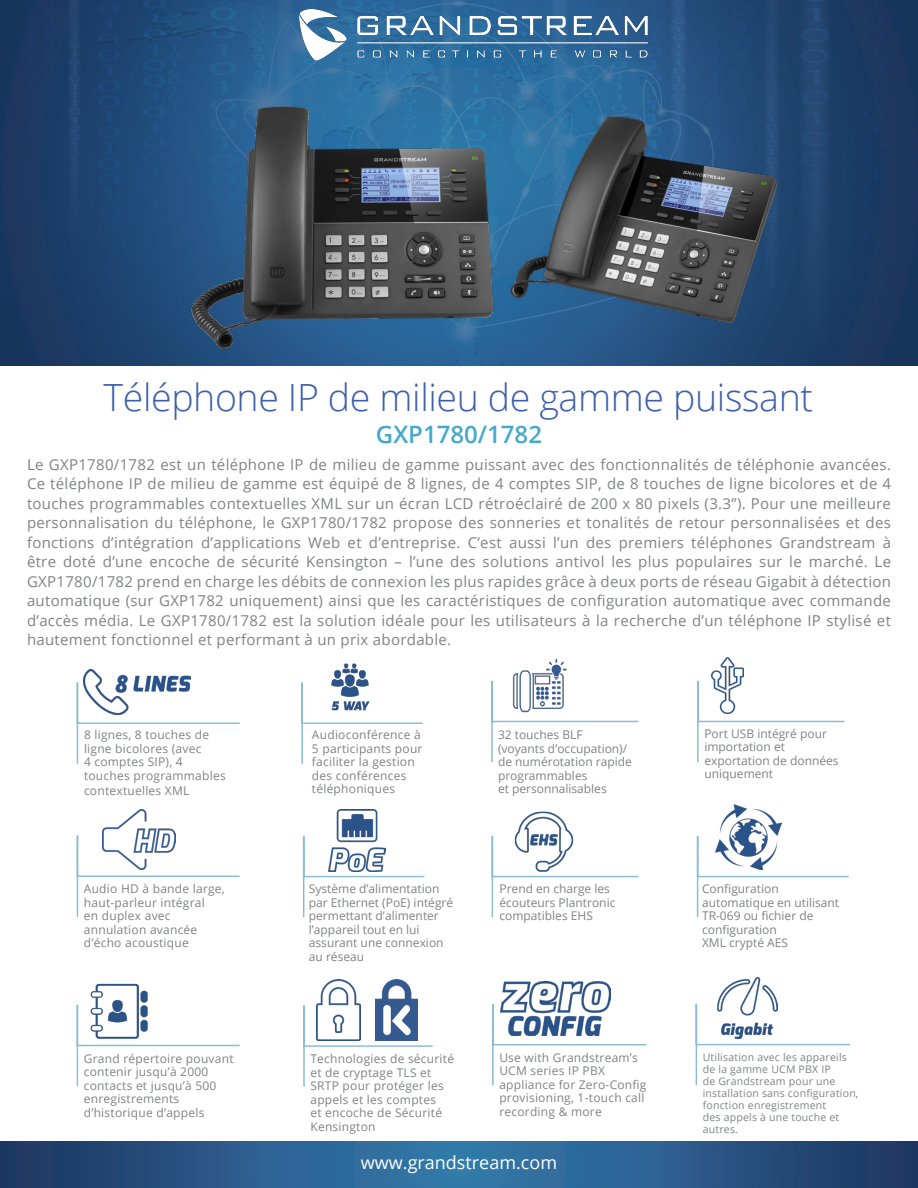
<style>
.page{position:relative;width:918px;height:1188px;background:#fff}
.page>*{position:absolute;margin:0;border:0;box-sizing:border-box;transform-origin:0 0}
.t1{font:300 37.5px "Open Sans";letter-spacing:-.01em;color:#3e60ac}
.t2{font:600 24px "Open Sans";color:#46a8ca}
.t3{font:18px "Open Sans";color:#fff}
.t4{font:15px/19.5px "Open Sans";letter-spacing:.02em;color:#808285;text-align:justify}
.t5{font:12px/13.5px "Open Sans";letter-spacing:.02em;color:#808285}
.t6{font:12px/13.5px "Open Sans";color:#808285}
.t7{font:10.5px/12px "Open Sans";letter-spacing:.02em;color:#808285}
</style>
<div class="page">
<img style="left:0;top:0;width:918px;height:365px">
<img style="left:177px;top:92px;width:373px;height:265px">
<img style="left:291px;top:10px;width:362px;height:53px">
<img style="left:102px;top:809px;width:73px;height:25px">
<img style="left:332px;top:663px;width:36px;height:18px">
<img style="left:512px;top:658px;width:55px;height:21px">
<img style="left:719px;top:805px;width:62px;height:29px">
<img style="left:83px;top:670px;width:108px;height:11px">
<img style="left:712px;top:658px;width:31px;height:21px">
<img style="left:336px;top:809px;width:42px;height:25px">
<img style="left:516px;top:811px;width:56px;height:23px">
<svg style="left:0;top:1142px;width:918px;height:46px;background:#295988"></svg>
<svg style="left:76px;top:681px;width:164px;height:83px"></svg>
<svg style="left:301px;top:681px;width:122px;height:83px"></svg>
<svg style="left:491px;top:679px;width:148px;height:84px"></svg>
<svg style="left:697px;top:679px;width:148px;height:84px"></svg>
<svg style="left:76px;top:834px;width:164px;height:83px"></svg>
<svg style="left:302px;top:834px;width:123px;height:84px"></svg>
<svg style="left:491px;top:834px;width:148px;height:84px"></svg>
<svg style="left:696px;top:834px;width:153px;height:84px"></svg>
<img style="left:481px;top:101px;width:308px;height:227px">
<img style="left:90px;top:983px;width:58px;height:20px">
<svg style="left:76px;top:1003px;width:164px;height:84px"></svg>
<img style="left:501px;top:981px;width:110px;height:22px">
<svg style="left:492px;top:1003px;width:155px;height:83px"></svg>
<img style="left:317px;top:979px;width:43px;height:25px">
<svg style="left:303px;top:1004px;width:130px;height:83px"></svg>
<img style="left:376px;top:979px;width:42px;height:61px">
<img style="left:718px;top:978px;width:59px;height:24px">
<svg style="left:695px;top:1002px;width:155px;height:84px"></svg>
<p class="t1" style="left:104px;top:371px;width:711px">Téléphone IP de milieu de gamme puissant</p>
<p class="t4" style="left:27px;top:454px;width:866px">Le GXP1780/1782 est un téléphone IP de milieu de gamme puissant avec des fonctionnalités de téléphonie avancées.<br>Ce téléphone IP de milieu de gamme est équipé de 8 lignes, de 4 comptes SIP, de 8 touches de ligne bicolores et de 4 touches programmables contextuelles XML sur un écran LCD rétroéclairé de 200 x 80 pixels (3.3”). Pour une meilleure personnalisation du téléphone, le GXP1780/1782 propose des sonneries et tonalités de retour personnalisées et des fonctions d’intégration d’applications Web et d’entreprise. C’est aussi l’un des premiers téléphones Grandstream à être doté d’une encoche de sécurité Kensington – l’une des solutions antivol les plus populaires sur le marché. Le GXP1780/1782 prend en charge les débits de connexion les plus rapides grâce à deux ports de réseau Gigabit à détection automatique (sur GXP1782 uniquement) ainsi que les caractéristiques de configuration automatique avec commande d’accès média. Le GXP1780/1782 est la solution idéale pour les utilisateurs à la recherche d’un téléphone IP stylisé et hautement fonctionnel et performant à un prix abordable.</p>
<p class="t2" style="left:376px;top:418px;width:168px">GXP1780/1782</p>
<p class="t5" style="left:84px;top:728px;width:143px">8 lignes, 8 touches de ligne bicolores (avec<br>4 comptes SIP), 4 touches programmables</p>
<p class="t5" style="left:84px;top:784px;width:107px">contextuelles XML</p>
<p class="t5" style="left:84px;top:882px;width:142px">Audio HD à bande large, haut-parleur intégral</p>
<p class="t5" style="left:84px;top:909px;width:88px">en duplex avec</p>
<p class="t5" style="left:84px;top:922px;width:115px">annulation avancée</p>
<p class="t5" style="left:84px;top:936px;width:106px">d’écho acoustique</p>
<p class="t5" style="left:84px;top:1051px;width:151px">Grand répertoire pouvant</p>
<p class="t5" style="left:84px;top:1065px;width:134px">contenir jusqu’à 2000 contacts et jusqu’à 500 enregistrements</p>
<p class="t5" style="left:84px;top:1105px;width:122px">d’historique d’appels</p>
<p class="t5" style="left:312px;top:728px;width:112px">Audioconférence à<br>5 participants pour faciliter la gestion des conférences téléphoniques</p>
<p class="t6" style="left:498px;top:728px;width:86px">32 touches BLF</p>
<p class="t6" style="left:498px;top:742px;width:131px">(voyants d’occupation)/</p>
<p class="t6" style="left:498px;top:755px;width:135px">de numérotation rapide programmables</p>
<p class="t6" style="left:498px;top:782px;width:110px">et personnalisables</p>
<p class="t6" style="left:309px;top:882px;width:146px">Système d’alimentation par Ethernet (PoE) intégré permettant d’alimenter l’appareil tout en lui assurant une connexion au réseau</p>
<p class="t6" style="left:500px;top:882px;width:117px">Prend en charge les écouteurs Plantronic</p>
<p class="t6" style="left:500px;top:909px;width:95px">compatibles EHS</p>
<p class="t6" style="left:704px;top:727px;width:124px">Port USB intégré pour</p>
<p class="t6" style="left:704px;top:740px;width:136px">importation et exportation de données uniquement</p>
<p class="t6" style="left:702px;top:882px;width:139px">Configuration automatique en utilisant<br>TR-069 ou fichier de configuration</p>
<p class="t6" style="left:702px;top:936px;width:88px">XML crypté AES</p>
<p class="t5" style="left:310px;top:1052px;width:145px">Technologies de sécurité et de cryptage TLS et<br>SRTP pour protéger les appels et les comptes<br>et encoche de Sécurité<br>Kensington</p>
<p class="t7" style="left:703px;top:1050px;width:146px">Utilisation avec les appareils</p>
<p class="t5" style="left:499px;top:1050px;width:149px">Use with Grandstream’s<br>UCM series IP PBX appliance for Zero-Config provisioning, 1-touch call recording &amp; more</p>
<p class="t7" style="left:703px;top:1062px;width:130px">de la gamme UCM PBX IP</p>
<p class="t7" style="left:703px;top:1074px;width:157px">de Grandstream pour une installation sans configuration, fonction enregistrement</p>
<p class="t7" style="left:703px;top:1110px;width:138px">des appels à une touche et autres.</p>
<p class="t3" style="left:361px;top:1151px;width:198px">www.grandstream.com</p>
</div>
